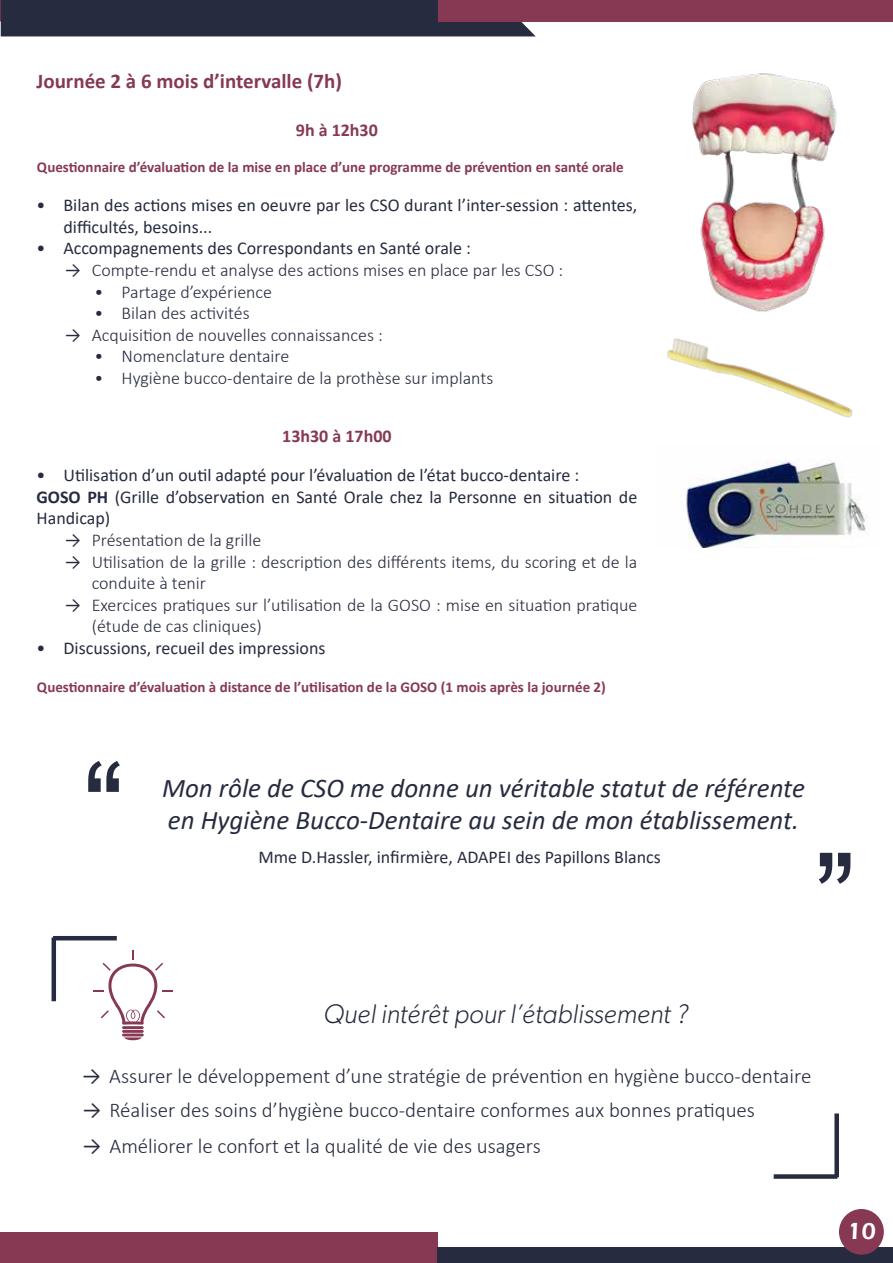
<style>
.page{position:relative;width:893px;height:1263px;background:#fff}
.page>*{position:absolute;margin:0;border:0;box-sizing:border-box;transform-origin:0 0}
.t1{font:italic 27px/32.4px "Calibri";color:#272b3f}
.t2{font:italic 300 27px "Gibson";color:#272b3f}
.t3{font:600 24px "Eras ITC";color:#fff}
.t4{font:300 21px "Calibri";color:#272b3f}
.t5{font:700 21px "Calibri";color:#873954}
.t6{font:300 18px/21.6px "Calibri";color:#272b3f}
.t7{font:18px/21.6px "Calibri";color:#272b3f}
.t8{font:700 18px "Calibri";color:#873954}
.t9{font:700 15px "Calibri";color:#873954}
.s1{font-weight:400}
.s2{font-weight:700}
</style>
<div class="page">
<div style="left:0;top:0;width:536px;height:36px;background:#272b3f"></div>
<div style="left:439px;top:0;width:454px;height:21px;background:#873954"></div>
<hr style="left:122px;top:1026px;width:22px;height:3px;background:#873954;border-radius:2px">
<hr style="left:122px;top:1030px;width:22px;height:3px;background:#873954;border-radius:2px">
<hr style="left:122px;top:1033px;width:22px;height:3px;background:#873954;border-radius:2px">
<svg style="left:124px;top:1037px;width:18px;height:3px"></svg>
<svg style="left:93px;top:950px;width:80px;height:74px"></svg>
<img style="left:692px;top:73px;width:145px;height:174px">
<img style="left:687px;top:514px;width:180px;height:34px">
<img style="left:667px;top:247px;width:197px;height:267px">
<svg style="left:88px;top:761px;width:32px;height:31px"></svg>
<svg style="left:819px;top:853px;width:31px;height:31px"></svg>
<hr style="left:52px;top:937px;width:4px;height:64px;background:#272b3f">
<hr style="left:53px;top:936px;width:64px;height:4px;background:#272b3f">
<div style="left:774px;top:1174px;width:63px;height:5px;background:#272b3f"></div>
<div style="left:834px;top:1113px;width:5px;height:64px;background:#272b3f"></div>
<div style="left:0;top:1232px;width:437px;height:31px;background:#873954"></div>
<div style="left:437px;top:1247px;width:456px;height:16px;background:#272b3f"></div>
<div style="left:839px;top:1209px;width:45px;height:46px;background:#873954;border-radius:50%"></div>
<p class="t5" style="left:36px;top:66px;width:307px">Journée 2 à 6 mois d’intervalle (7h)</p>
<p class="t8" style="left:296px;top:117px;width:83px">9h à 12h30</p>
<p class="t9" style="left:37px;top:156px;width:588px">Questionnaire d’évaluation de la mise en place d’une programme de prévention en santé orale</p>
<p class="t7" style="left:63px;top:194px;width:575px;text-indent:-27px">• Bilan des actions mises en oeuvre par les CSO durant l’inter-session : attentes, difficultés, besoins...</p>
<p class="t7" style="left:36px;top:237px;width:436px">• Accompagnements des Correspondants en Santé orale :</p>
<p class="t6" style="left:65px;top:259px;width:500px"><span class="s1">→</span> Compte-rendu et analyse des actions mises en place par les CSO :</p>
<p class="t6" style="left:95px;top:281px;width:179px">• Partage d’expérience</p>
<p class="t6" style="left:95px;top:302px;width:157px">• Bilan des activités</p>
<p class="t6" style="left:65px;top:324px;width:319px"><span class="s1">→</span> Acquisition de nouvelles connaissances :</p>
<p class="t6" style="left:95px;top:345px;width:196px">• Nomenclature dentaire</p>
<p class="t6" style="left:95px;top:367px;width:400px">• Hygiène bucco-dentaire de la prothèse sur implants</p>
<p class="t8" style="left:282px;top:423px;width:111px">13h30 à 17h00</p>
<p class="t7" style="left:36px;top:464px;width:602px">• Utilisation d’un outil adapté pour l’évaluation de l’état bucco-dentaire :<br><span class="s2">GOSO PH</span> (Grille d’observation en Santé Orale chez la Personne en situation de<br>Handicap)</p>
<p class="t6" style="left:65px;top:529px;width:198px"><span class="s1">→</span> Présentation de la grille</p>
<p class="t6" style="left:92px;top:551px;width:547px;text-indent:-27px"><span class="s1">→</span> Utilisation de la grille : description des différents items, du scoring et de la conduite à tenir</p>
<p class="t6" style="left:92px;top:594px;width:547px;text-indent:-27px"><span class="s1">→</span> Exercices pratiques sur l’utilisation de la GOSO : mise en situation pratique (étude de cas cliniques)</p>
<p class="t7" style="left:36px;top:637px;width:291px">• Discussions, recueil des impressions</p>
<p class="t9" style="left:37px;top:676px;width:571px">Questionnaire d’évaluation à distance de l’utilisation de la GOSO (1 mois après la journée 2)</p>
<h1 class="t1" style="left:162px;top:770px;width:644px">Mon rôle de CSO me donne un véritable statut de référente en Hygiène Bucco-Dentaire au sein de mon établissement.</h1>
<p class="t7" style="left:258px;top:845px;width:404px">Mme D.Hassler, infirmière, ADAPEI des Papillons Blancs</p>
<h1 class="t2" style="left:323px;top:997px;width:366px">Quel intérêt pour l’établissement ?</h1>
<p class="t4" style="left:82px;top:1063px;width:731px"><span class="s1">→</span> Assurer le développement d’une stratégie de prévention en hygiène bucco-dentaire</p>
<p class="t4" style="left:82px;top:1097px;width:674px"><span class="s1">→</span> Réaliser des soins d’hygiène bucco-dentaire conformes aux bonnes pratiques</p>
<p class="t4" style="left:82px;top:1133px;width:460px"><span class="s1">→</span> Améliorer le confort et la qualité de vie des usagers</p>
<h2 class="t3" style="left:847px;top:1218px;width:31px">10</h2>
</div>
